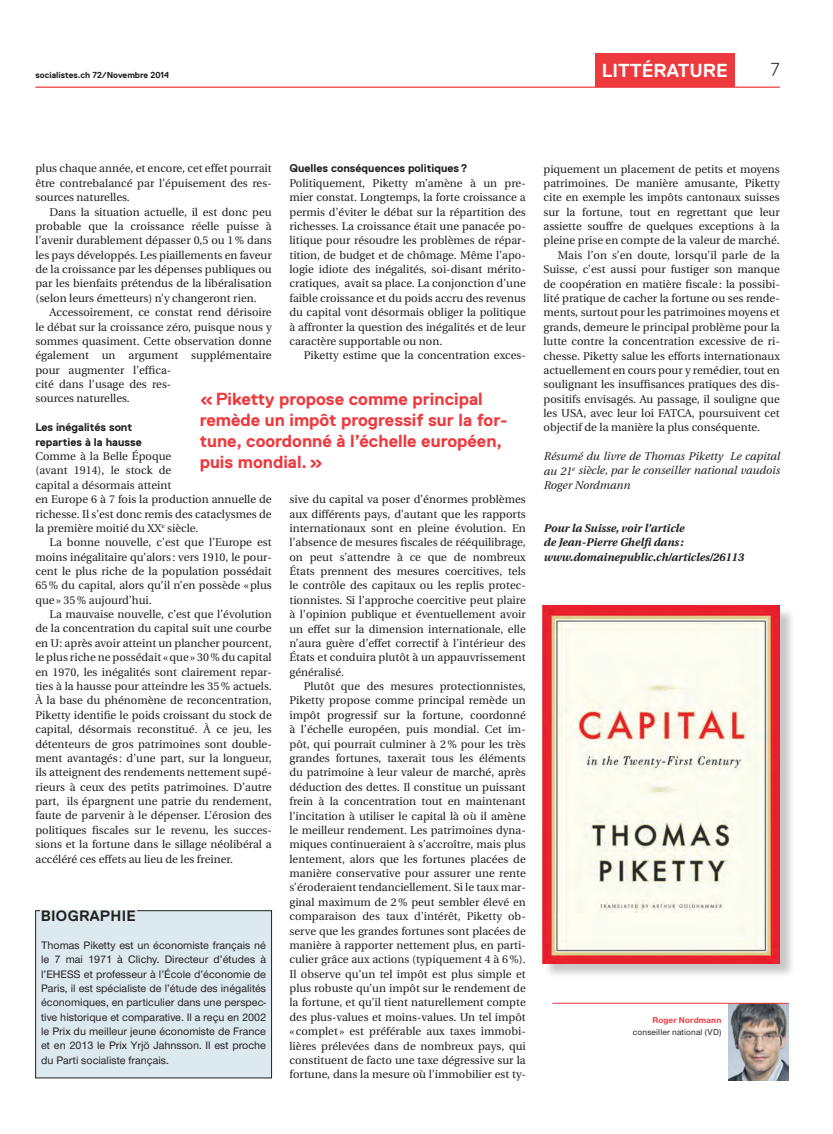
<style>
.page{position:relative;width:833px;height:1134px;background:#fff}
.page>*{position:absolute;margin:0;border:0;box-sizing:border-box;transform-origin:0 0}
.t1{font:700 18.75px "Replica";color:#fff}
.t2{font:300 18.75px "Replica";color:#231f20}
.t3{font:700 17.5px/21px "Replica";color:#ee3a3e}
.t4{font:700 15px "Replica";letter-spacing:.02em;color:#231f20}
.t5{font:11.25px/14.4px "Utopia";color:#231f20;text-align:justify}
.t6{font:500 11.25px/14.4px "Nimbus San Nov";color:#231f20;text-align:justify}
.t7{font:italic 11.25px/14.2px "Utopia";color:#231f20;text-align:justify}
.t8{font:italic 700 11.25px/14.4px "Utopia";color:#231f20}
.t9{font:700 11.25px/14.4px "Replica";color:#231f20}
.t10{font:700 8.75px "Replica";color:#231f20}
.t11{font:500 8.75px "Nimbus San Nov";letter-spacing:.02em;color:#231f20}
.t12{font:700 8.75px "Nimbus San Nov";letter-spacing:.015em;color:#ee3a3e}
</style>
<div class="page">
<div style="left:595px;top:53px;width:139px;height:34px;background:#ee3a3e"></div>
<hr style="left:35px;top:87px;width:745px;height:1px;background:#ee3a3e">
<img style="left:728px;top:1004px;width:60px;height:77px">
<hr style="left:552px;top:1003px;width:236px;height:1px;background:#ee3a3e">
<div style="left:544px;top:607px;width:251px;height:371px;background:#231f20;opacity:.25"></div>
<img style="left:542px;top:605px;width:238px;height:358px">
<div style="left:36px;top:911px;width:235px;height:167px;background:#dce9ee"></div>
<div style="left:35px;top:910px;width:237px;height:168px;border:1px solid #231f20"></div>
<div style="left:40px;top:910px;width:97px;height:19px;background:#dce9ee"></div>
<p class="t10" style="left:35px;top:70px;width:135px">socialistes.ch 72/Novembre 2014</p>
<h1 class="t1" style="left:602px;top:60px;width:127px">LITTÉRATURE</h1>
<h1 class="t2" style="left:770px;top:59px;width:11px">7</h1>
<p class="t5" style="left:35px;top:162px;width:238px">plus chaque année, et encore, cet effet pourrait être contrebalancé par l’épuisement des res&shy;sources naturelles.</p>
<p class="t5" style="left:35px;top:205px;width:238px;text-indent:14px">Dans la situation actuelle, il est donc peu probable que la croissance réelle puisse à l’avenir durablement dépasser 0,5 ou 1% dans les pays développés. Les piaillements en faveur de la croissance par les dépenses publiques ou par les bienfaits prétendus de la libéralisation (selon leurs émetteurs) n’y changeront rien.</p>
<p class="t5" style="left:35px;top:305px;width:238px;text-align:left;text-indent:14px">Accessoirement, ce constat rend dérisoire le débat sur la croissance zéro, puisque nous y sommes quasiment. Cette observation donne également un argument supplémentaire pour augmenter l’effica-<br>cité dans l’usage des res-<br>sources naturelles.</p>
<p class="t9" style="left:35px;top:420px;width:108px">Les inégalités sont reparties à la hausse</p>
<p class="t5" style="left:35px;top:449px;width:238px;text-align:left">Comme à la Belle Époque<br>(avant 1914), le stock de<br>capital a désormais atteint<br>en Europe 6 à 7 fois la production annuelle de richesse. Il s’est donc remis des cataclysmes de la première moitié du XX<sup>e</sup> siècle.</p>
<p class="t5" style="left:35px;top:535px;width:238px;text-indent:14px">La bonne nouvelle, c’est que l’Europe est moins inégalitaire qu’alors : vers 1910, le pour&shy;cent le plus riche de la population possédait 65% du capital, alors qu’il n’en possède «plus que» 35% aujourd’hui.</p>
<p class="t5" style="left:35px;top:607px;width:238px;text-indent:14px">La mauvaise nouvelle, c’est que l’évolution de la concentration du capital suit une courbe en U: après avoir atteint un plancher pourcent, le plus riche ne possédait «que» 30% du capital en 1970, les inégalités sont clairement repar&shy;ties à la hausse pour atteindre les 35% actuels.<br>À la base du phénomène de reconcentration, Piketty identifie le poids croissant du stock de capital, désormais reconstitué. À ce jeu, les détenteurs de gros patrimoines sont double&shy;ment avantagés : d’une part, sur la longueur, ils atteignent des rendements nettement supé&shy;rieurs à ceux des petits patrimoines. D’autre part, ils épargnent une patrie du rendement, faute de parvenir à le dépenser. L’érosion des politiques fiscales sur le revenu, les succes&shy;sions et la fortune dans le sillage néolibéral a accéléré ces effets au lieu de les freiner.</p>
<p class="t9" style="left:289px;top:161px;width:180px">Quelles conséquences politiques?</p>
<p class="t5" style="left:289px;top:176px;width:238px">Politiquement, Piketty m’amène à un pre&shy;mier constat. Longtemps, la forte croissance a permis d’éviter le débat sur la répartition des richesses. La croissance était une panacée po&shy;litique pour résoudre les problèmes de répar&shy;tition, de budget et de chômage. Même l’apo&shy;logie idiote des inégalités, soi-disant mérito&shy;cratiques, avait sa place. La conjonction d’une faible croissance et du poids accru des revenus du capital vont désormais obliger la politique à affronter la question des inégalités et de leur caractère supportable ou non.</p>
<p class="t5" style="left:304px;top:349px;width:224px">Piketty estime que la concentration exces-</p>
<h2 class="t3" style="left:200px;top:388px;width:309px">«Piketty propose comme principal remède un impôt progressif sur la for&shy;tune, coordonné à l’échelle européen, puis mondial.»</h2>
<p class="t5" style="left:289px;top:492px;width:238px">sive du capital va poser d’énormes problèmes aux différents pays, d’autant que les rapports internationaux sont en pleine évolution. En l’absence de mesures fiscales de rééquilibrage, on peut s’attendre à ce que de nombreux États prennent des mesures coercitives, tels le contrôle des capitaux ou les replis protec&shy;tionnistes. Si l’approche coercitive peut plaire à l’opinion publique et éventuellement avoir un effet sur la dimension internationale, elle n’aura guère d’effet correctif à l’intérieur des États et conduira plutôt à un appauvrissement généralisé.</p>
<p class="t5" style="left:289px;top:679px;width:238px;text-indent:14px">Plutôt que des mesures protectionnistes, Piketty propose comme principal remède un impôt progressif sur la fortune, coordonné à l’échelle européen, puis mondial. Cet im&shy;pôt, qui pourrait culminer à 2% pour les très grandes fortunes, taxerait tous les éléments du patrimoine à leur valeur de marché, après déduction des dettes. Il constitue un puissant frein à la concentration tout en maintenant l’incitation à utiliser le capital là où il amène le meilleur rendement. Les patrimoines dyna&shy;miques continueraient à s’accroître, mais plus lentement, alors que les fortunes placées de manière conservative pour assurer une rente s’éroderaient tendanciellement. Si le taux mar&shy;ginal maximum de 2% peut sembler élevé en comparaison des taux d’intérêt, Piketty ob&shy;serve que les grandes fortunes sont placées de manière à rapporter nettement plus, en parti&shy;culier grâce aux actions (typiquement 4 à 6%).<br>Il observe qu’un tel impôt est plus simple et plus robuste qu’un impôt sur le rendement de la fortune, et qu’il tient naturellement compte des plus-values et moins-values. Un tel impôt « complet » est préférable aux taxes immobi&shy;lières prélevées dans de nombreux pays, qui constituent de facto une taxe dégressive sur la fortune, dans la mesure où l’immobilier est ty-</p>
<h3 class="t4" style="left:41px;top:907px;width:97px">BIOGRAPHIE</h3>
<p class="t6" style="left:41px;top:938px;width:226px">Thomas Piketty est un économiste français né le 7 mai 1971 à Clichy. Directeur d’études à l’EHESS et professeur à l’École d’économie de Paris, il est spécialiste de l’étude des inégalités économiques, en particulier dans une perspec&shy;tive historique et comparative. Il a reçu en 2002 le Prix du meilleur jeune économiste de France et en 2013 le Prix Yrjö Jahnsson. Il est proche du Parti socialiste français.</p>
<p class="t5" style="left:543px;top:162px;width:238px">piquement un placement de petits et moyens</p>
<p class="t5" style="left:543px;top:176px;width:238px">patrimoines. De manière amusante, Piketty</p>
<p class="t5" style="left:543px;top:191px;width:238px">cite en exemple les impôts cantonaux suisses</p>
<p class="t5" style="left:543px;top:205px;width:238px">sur la fortune, tout en regrettant que leur</p>
<p class="t5" style="left:543px;top:219px;width:238px">assiette souffre de quelques exceptions à la</p>
<p class="t5" style="left:543px;top:234px;width:238px">pleine prise en compte de la valeur de marché.</p>
<p class="t5" style="left:557px;top:248px;width:224px">Mais l’on s’en doute, lorsqu’il parle de la</p>
<p class="t5" style="left:543px;top:262px;width:238px">Suisse, c’est aussi pour fustiger son manque</p>
<p class="t5" style="left:543px;top:277px;width:238px">de coopération en matière fiscale: la possibi-</p>
<p class="t5" style="left:543px;top:291px;width:238px">lité pratique de cacher la fortune ou ses rende-</p>
<p class="t5" style="left:543px;top:306px;width:238px">ments, surtout pour les patrimoines moyens et</p>
<p class="t5" style="left:543px;top:320px;width:238px">grands, demeure le principal problème pour la</p>
<p class="t5" style="left:543px;top:334px;width:238px">lutte contre la concentration excessive de ri-</p>
<p class="t5" style="left:543px;top:349px;width:238px">chesse. Piketty salue les efforts internationaux</p>
<p class="t5" style="left:543px;top:363px;width:238px">actuellement en cours pour y remédier, tout en</p>
<p class="t5" style="left:543px;top:377px;width:238px">soulignant les insuffisances pratiques des dis-</p>
<p class="t5" style="left:543px;top:392px;width:238px">positifs envisagés. Au passage, il souligne que</p>
<p class="t5" style="left:543px;top:406px;width:238px">les USA, avec leur loi FATCA, poursuivent cet</p>
<p class="t5" style="left:543px;top:421px;width:218px">objectif de la manière la plus conséquente.</p>
<p class="t7" style="left:543px;top:449px;width:238px">Résumé du livre de Thomas Piketty Le capital au 21<sup>e</sup> siècle, par le conseiller national vaudois Roger Nordmann</p>
<p class="t8" style="left:543px;top:521px;width:202px">Pour la Suisse, voir l’article<br>de Jean-Pierre Ghelfi dans : www.domainepublic.ch/articles/26113</p>
<p class="t12" style="left:652px;top:1015px;width:70px">Roger Nordmann</p>
<p class="t11" style="left:633px;top:1027px;width:90px">conseiller national (VD)</p>
</div>
